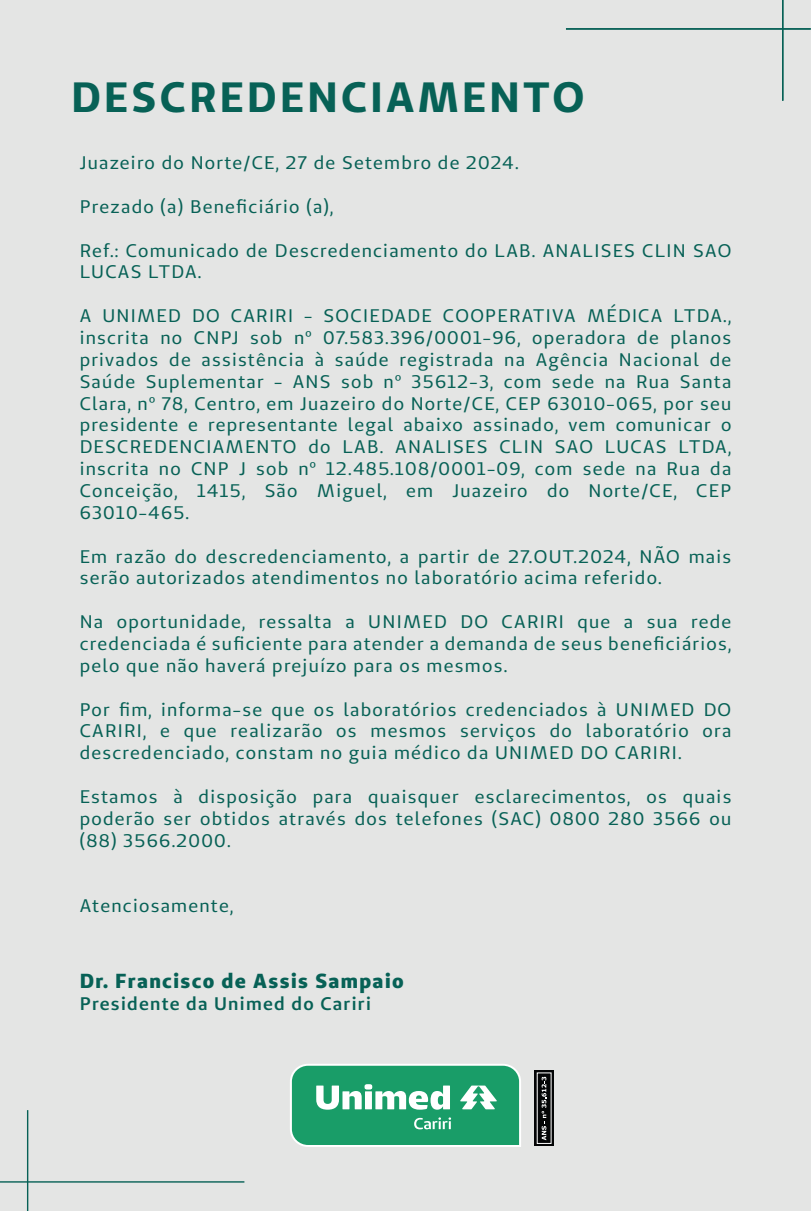
<style>
.page{position:relative;width:811px;height:1211px;background:#fff}
.page>*{position:absolute;margin:0;border:0;box-sizing:border-box;transform-origin:0 0}
.t1{font:700 42.24px "Unimed Sans";letter-spacing:.07em;color:#076156}
.t2{font:800 20.3px "Unimed Sans";letter-spacing:.07em;color:#076156}
.t3{font:18.2px/21.8px "Unimed Sans";letter-spacing:.07em;color:#076156;text-align:justify}
.t4{font:600 18.2px "Unimed Sans";letter-spacing:.07em;color:#076156}
</style>
<div class="page">
<div style="left:0;top:0;width:811px;height:1210px;background:#e4e5e4"></div>
<svg style="left:534px;top:1070px;width:20px;height:75px"></svg>
<svg style="left:541px;top:1076px;width:5px;height:63px"></svg>
<hr style="left:0;top:1180px;width:244px;height:2px;background:#076156">
<hr style="left:27px;top:1109px;width:1px;height:101px;background:#076156">
<hr style="left:566px;top:28px;width:244px;height:2px;background:#076156">
<hr style="left:782px;top:0;width:1px;height:101px;background:#076156">
<svg style="left:290px;top:1064px;width:231px;height:82px;background:#43af83"></svg>
<h1 class="t1" style="left:71px;top:69px;width:515px">DESCREDENCIAMENTO</h1>
<p class="t3" style="left:80px;top:151px;width:440px">Juazeiro do Norte/CE, 27 de Setembro de 2024.</p>
<p class="t3" style="left:80px;top:195px;width:255px">Prezado (a) Beneficiário (a),</p>
<p class="t3" style="left:80px;top:239px;width:653px">Ref.: Comunicado de Descredenciamento do LAB. ANALISES CLIN SAO<br>LUCAS LTDA.</p>
<p class="t3" style="left:80px;top:304px;width:653px">A UNIMED DO CARIRI - SOCIEDADE COOPERATIVA MÉDICA LTDA., inscrita no CNPJ sob nº 07.583.396/0001-96, operadora de planos privados de assistência à saúde registrada na Agência Nacional de Saúde Suplementar - ANS sob nº 35612-3, com sede na Rua Santa Clara, nº 78, Centro, em Juazeiro do Norte/CE, CEP 63010-065, por seu presidente e representante legal abaixo assinado, vem comunicar o DESCREDENCIAMENTO do LAB. ANALISES CLIN SAO LUCAS LTDA, inscrita no CNP J sob nº 12.485.108/0001-09, com sede na Rua da Conceição, 1415, São Miguel, em Juazeiro do Norte/CE, CEP 63010-465.</p>
<p class="t3" style="left:80px;top:545px;width:653px">Em razão do descredenciamento, a partir de 27.OUT.2024, NÃO mais serão autorizados atendimentos no laboratório acima referido.</p>
<p class="t3" style="left:80px;top:610px;width:653px">Na oportunidade, ressalta a UNIMED DO CARIRI que a sua rede credenciada é suficiente para atender a demanda de seus beneficiários, pelo que não haverá prejuízo para os mesmos.</p>
<p class="t3" style="left:80px;top:697px;width:653px">Por fim, informa-se que os laboratórios credenciados à UNIMED DO CARIRI, e que realizarão os mesmos serviços do laboratório ora descredenciado, constam no guia médico da UNIMED DO CARIRI.</p>
<p class="t3" style="left:80px;top:785px;width:653px">Estamos à disposição para quaisquer esclarecimentos, os quais poderão ser obtidos através dos telefones (SAC) 0800 280 3566 ou (88) 3566.2000.</p>
<p class="t3" style="left:80px;top:894px;width:155px">Atenciosamente,</p>
<p class="t2" style="left:80px;top:967px;width:325px">Dr. Francisco de Assis Sampaio</p>
<p class="t4" style="left:80px;top:991px;width:293px">Presidente da Unimed do Cariri</p>
</div>
